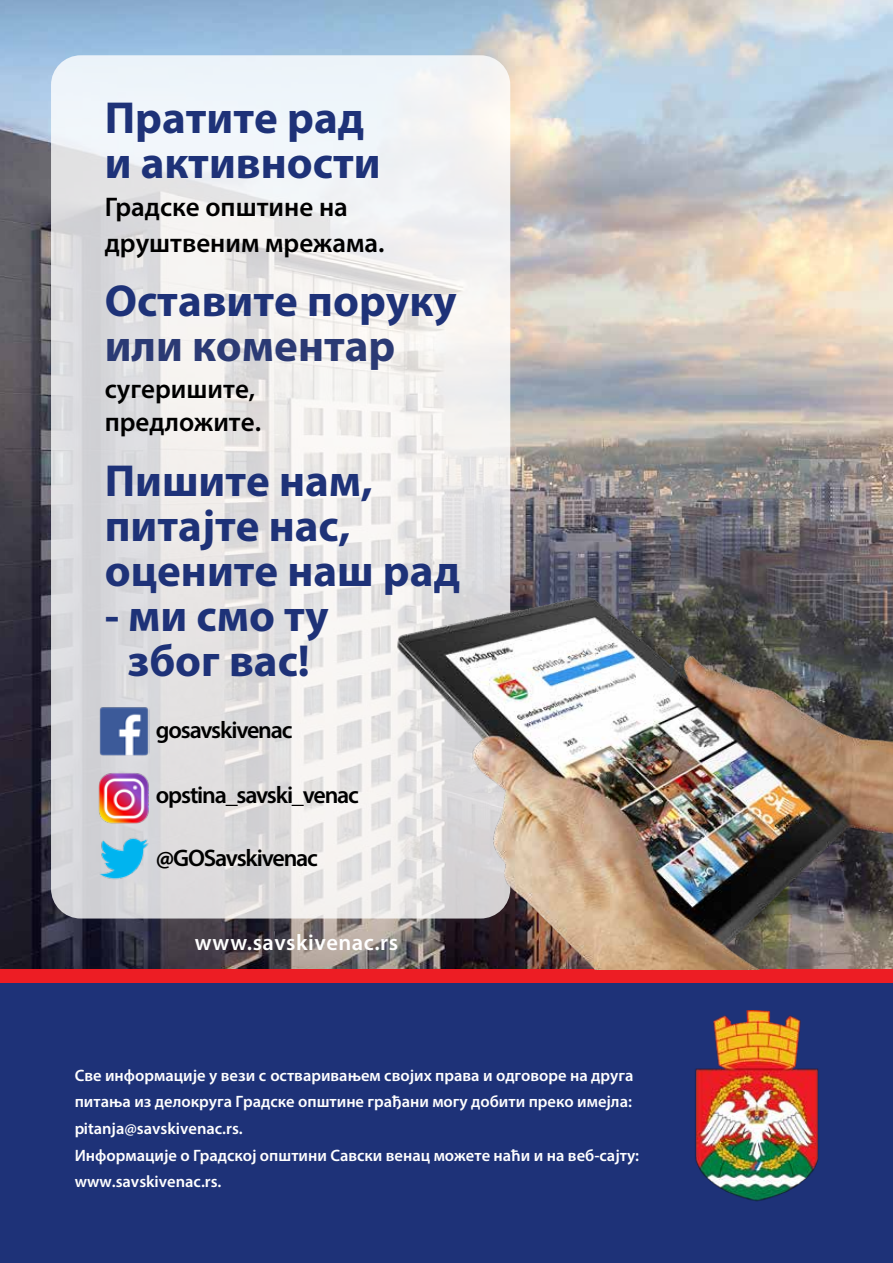
<style>
.page{position:relative;width:893px;height:1263px;background:#fff}
.page>*{position:absolute;margin:0;border:0;box-sizing:border-box;transform-origin:0 0}
.t1{font:700 45px/45px "Myriad Pro";color:#1e3278}
.t2{font:700 45px "Myriad Pro";color:#2b3a74}
.t3{font:600 27px/36px "Myriad Pro";color:#000}
.t4{font:600 24px "Myriad Pro";letter-spacing:-.05em;color:#000}
.t5{font:600 22.5px "Myriad Pro";letter-spacing:.025em;color:#fff}
.t6{font:600 16.5px/26.5px "Myriad Pro";color:#fff}
.s1{font-weight:700}
</style>
<div class="page">
<img style="left:0;top:0;width:893px;height:969px">
<svg style="left:51px;top:55px;width:459px;height:863px"></svg>
<div style="left:0;top:972px;width:893px;height:291px;background:#1e3278"></div>
<div style="left:0;top:969px;width:893px;height:13px;background:#ed1d24"></div>
<img style="left:98px;top:706px;width:51px;height:51px">
<img style="left:97px;top:770px;width:54px;height:54px">
<img style="left:97px;top:831px;width:54px;height:54px">
<img style="left:695px;top:1011px;width:124px;height:191px">
<img style="left:394px;top:565px;width:499px;height:404px">
<h1 class="t1" style="left:105px;top:94px;width:277px">Пратите рад и активности</h1>
<h2 class="t3" style="left:105px;top:188px;width:281px">Градске општине на друштвеним мрежама.</h2>
<h1 class="t1" style="left:105px;top:277px;width:354px">Оставите поруку</h1>
<h1 class="t2" style="left:105px;top:317px;width:292px">или коментар</h1>
<h2 class="t3" style="left:105px;top:372px;width:158px;line-height:32.4px">сугеришите, предложите.</h2>
<h1 class="t1" style="left:105px;top:457px;width:357px">Пишите нам, питајте нас, оцените наш рад</h1>
<h1 class="t1" style="left:105px;top:592px;width:225px;text-align:center">- ми смо ту због вас!</h1>
<h3 class="t4" style="left:156px;top:715px;width:138px">gosavskivenac</h3>
<h3 class="t4" style="left:156px;top:779px;width:205px">opstina_savski_venac</h3>
<h3 class="t4" style="left:156px;top:842px;width:164px"><span class="s1">@</span>GOSavskivenac</h3>
<h3 class="t5" style="left:195px;top:928px;width:205px">www.savskivenac.rs</h3>
<p class="t6" style="left:75px;top:1061px;width:566px">Све информације у вези c остваривањем својих права и одговоре на друга питања из делокруга Градске општине грађани могу добити преко имејла: pitanja@savskivenac.rs.<br>Информације о Градској општини Савски венац можете наћи и на веб-сајту: www.savskivenac.rs.</p>
</div>
